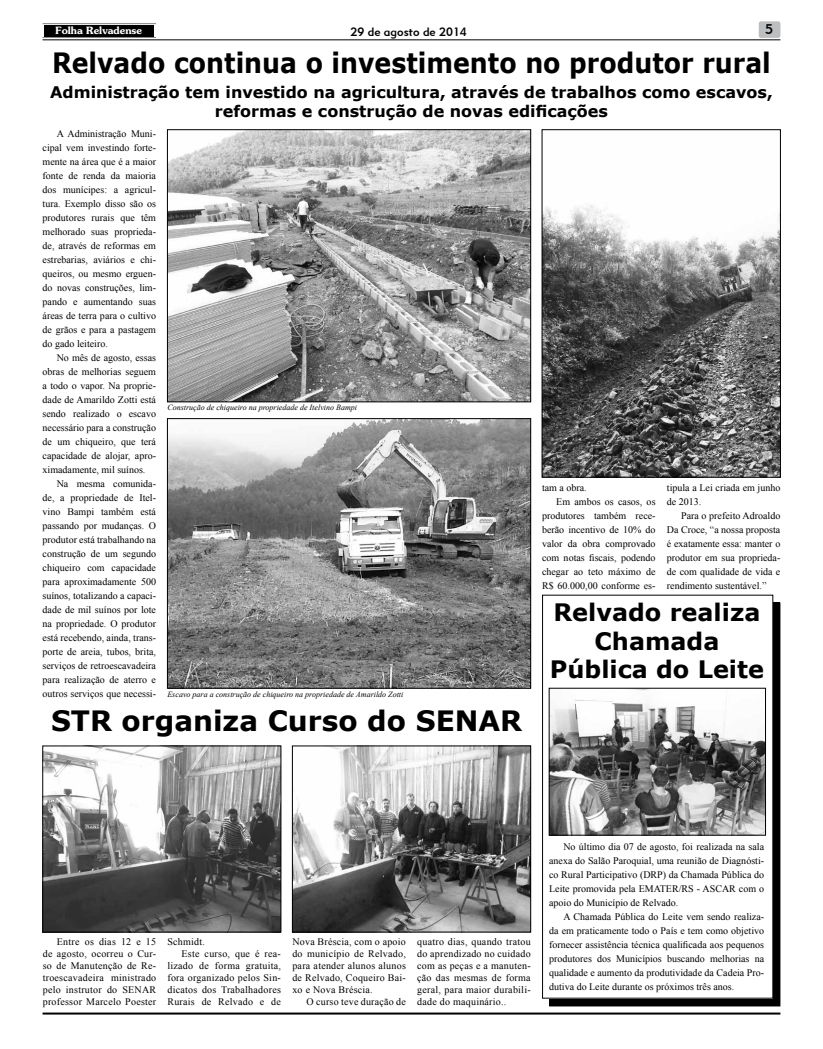
<style>
.page{position:relative;width:823px;height:1049px;background:#fff}
.page>*{position:absolute;margin:0;border:0;box-sizing:border-box;transform-origin:0 0}
.t1{font:700 28px "Verdana";color:#000;scale:.9 1}
.t2{font:700 28px "Verdana";color:#000}
.t3{font:700 24px/28.8px "Verdana";color:#000;text-align:center}
.t4{font:700 16px/19.2px "Verdana";color:#000;text-align:center}
.t5{font:14px "Geometric 415 BT Medium A";color:#000}
.t6{font:12px "Geometric 415 BT Medium A";color:#000}
.t7{font:10px/14px "Times New Roman";color:#000;text-align:justify}
.t8{font:10px "Times New Roman";letter-spacing:.025em;color:#000}
.t9{font:700 10px "Southern";color:#fff}
.t10{font:italic 8px "Times New Roman";color:#000}
</style>
<div class="page">
<hr style="left:43px;top:1012px;width:737px;height:2px;background:#000">
<div style="left:758px;top:21px;width:22px;height:17px;background:#bcbec0;border-radius:2px"></div>
<hr style="left:43px;top:39px;width:737px;height:1px;background:#000">
<hr style="left:43px;top:23px;width:113px;height:1px;background:#808080">
<hr style="left:43px;top:37px;width:113px;height:1px;background:#808080">
<div style="left:45px;top:25px;width:109px;height:11px;background:#000"></div>
<div style="left:549px;top:603px;width:230px;height:403px;background:#000"></div>
<div style="left:542px;top:595px;width:230px;height:403px;background:#fff"></div>
<div style="left:541px;top:595px;width:231px;height:404px;border:1px solid #000"></div>
<img style="left:169px;top:420px;width:360px;height:267px">
<div style="left:167px;top:418px;width:364px;height:271px;border:1px solid #000"></div>
<img style="left:169px;top:131px;width:360px;height:269px">
<div style="left:167px;top:129px;width:364px;height:273px;border:1px solid #000"></div>
<img style="left:543px;top:205px;width:235px;height:271px">
<div style="left:541px;top:129px;width:239px;height:349px;border:1px solid #000"></div>
<img style="left:550px;top:690px;width:213px;height:144px">
<div style="left:548px;top:688px;width:217px;height:148px;border:1px solid #000"></div>
<img style="left:44px;top:747px;width:235px;height:183px">
<div style="left:42px;top:745px;width:239px;height:187px;border:1px solid #000"></div>
<img style="left:294px;top:747px;width:235px;height:183px">
<div style="left:292px;top:745px;width:239px;height:187px;border:1px solid #000"></div>
<p class="t9" style="left:55px;top:24px;width:88px">Folha Relvadense</p>
<p class="t6" style="left:350px;top:24px;width:118px">29 de agosto de 2014</p>
<h3 class="t5" style="left:764px;top:20px;width:10px">5</h3>
<h1 class="t1" style="left:52px;top:43px;width:799px">Relvado continua o investimento no produtor rural</h1>
<h3 class="t4" style="left:50px;top:82px;width:723px">Administração tem investido na agricultura, através de trabalhos como escavos, reformas e construção de novas edificações</h3>
<p class="t7" style="left:43px;top:126px;width:115px;text-indent:14px">A Administração Muni&shy;cipal vem investindo forte&shy;mente na área que é a maior fonte de renda da maioria dos munícipes: a agricul&shy;tura. Exemplo disso são os produtores rurais que têm melhorado suas proprieda&shy;de, através de reformas em estrebarias, aviários e chi&shy;queiros, ou mesmo erguen&shy;do novas construções, lim&shy;pando e aumentando suas áreas de terra para o cultivo de grãos e para a pastagem do gado leiteiro.</p>
<p class="t7" style="left:43px;top:350px;width:115px;text-indent:14px">No mês de agosto, essas obras de melhorias seguem a todo o vapor. Na proprie&shy;dade de Amarildo Zotti está sendo realizado o escavo necessário para a construção de um chiqueiro, que terá capacidade de alojar, apro&shy;ximadamente, mil suínos.</p>
<p class="t7" style="left:43px;top:476px;width:115px;text-indent:14px">Na mesma comunida&shy;de, a propriedade de Itel&shy;vino Bampi também está passando por mudanças. O produtor está trabalhando na construção de um segundo chiqueiro com capacidade para aproximadamente 500 suínos, totalizando a capaci&shy;dade de mil suínos por lote na propriedade. O produtor está recebendo, ainda, trans&shy;porte de areia, tubos, brita, serviços de retroescavadeira para realização de aterro e outros serviços que necessi-</p>
<p class="t10" style="left:167px;top:402px;width:191px">Construção de chiqueiro na propriedade de Itelvino Bampi</p>
<p class="t10" style="left:167px;top:689px;width:237px">Escavo para a construção de chiqueiro na propriedade de Amarildo Zotti</p>
<h1 class="t2" style="left:51px;top:701px;width:472px">STR organiza Curso do SENAR</h1>
<p class="t7" style="left:541px;top:480px;width:46px">tam a obra.</p>
<p class="t7" style="left:556px;top:494px;width:101px">Em ambos os casos, os</p>
<p class="t7" style="left:541px;top:508px;width:115px">produtores também rece-</p>
<p class="t7" style="left:541px;top:522px;width:115px">berão incentivo de 10% do</p>
<p class="t7" style="left:541px;top:536px;width:115px">valor da obra comprovado</p>
<p class="t7" style="left:541px;top:550px;width:115px">com notas fiscais, podendo</p>
<p class="t7" style="left:541px;top:564px;width:115px">chegar ao teto máximo de</p>
<p class="t7" style="left:541px;top:578px;width:115px">R$ 60.000,00 conforme es-</p>
<p class="t7" style="left:666px;top:480px;width:115px">tipula a Lei criada em junho de 2013.</p>
<p class="t7" style="left:666px;top:508px;width:115px;text-indent:14px">Para o prefeito Adroaldo Da Croce, “a nossa proposta é exatamente essa: manter o produtor em sua proprieda&shy;de com qualidade de vida e rendimento sustentável.”</p>
<h2 class="t3" style="left:549px;top:597px;width:216px">Relvado realiza<br>Chamada<br>Pública do Leite</h2>
<p class="t7" style="left:43px;top:936px;width:115px;line-height:12px;text-indent:14px">Entre os dias 12 e 15 de agosto, ocorreu o Cur&shy;so de Manutenção de Re&shy;troescavadeira ministrado pelo instrutor do SENAR professor Marcelo Poester</p>
<p class="t8" style="left:167px;top:935px;width:39px">Schmidt.</p>
<p class="t8" style="left:181px;top:947px;width:101px">Este curso, que é rea-</p>
<p class="t8" style="left:167px;top:959px;width:115px">lizado de forma gratuita,</p>
<p class="t8" style="left:167px;top:971px;width:115px">fora organizado pelos Sin-</p>
<p class="t8" style="left:167px;top:983px;width:115px">dicatos dos Trabalhadores</p>
<p class="t8" style="left:167px;top:995px;width:115px">Rurais de Relvado e de</p>
<p class="t7" style="left:292px;top:936px;width:115px;line-height:12px">Nova Bréscia, com o apoio do município de Relvado, para atender alunos alunos de Relvado, Coqueiro Bai&shy;xo e Nova Bréscia.</p>
<p class="t8" style="left:306px;top:995px;width:101px">O curso teve duração de</p>
<p class="t7" style="left:417px;top:936px;width:115px;line-height:12px">quatro dias, quando tratou do aprendizado no cuidado com as peças e a manuten&shy;ção das mesmas de forma geral, para maior durabili&shy;dade do maquinário..</p>
<p class="t7" style="left:549px;top:840px;width:216px;text-indent:14px">No último dia 07 de agosto, foi realizada na sala anexa do Salão Paroquial, uma reunião de Diagnósti&shy;co Rural Participativo (DRP) da Chamada Pública do Leite promovida pela EMATER/RS - ASCAR com o apoio do Município de Relvado.</p>
<p class="t7" style="left:549px;top:910px;width:216px;text-indent:14px">A Chamada Pública do Leite vem sendo realiza&shy;da em praticamente todo o País e tem como objetivo fornecer assistência técnica qualificada aos pequenos produtores dos Municípios buscando melhorias na qualidade e aumento da produtividade da Cadeia Pro&shy;dutiva do Leite durante os próximos três anos.</p>
</div>
